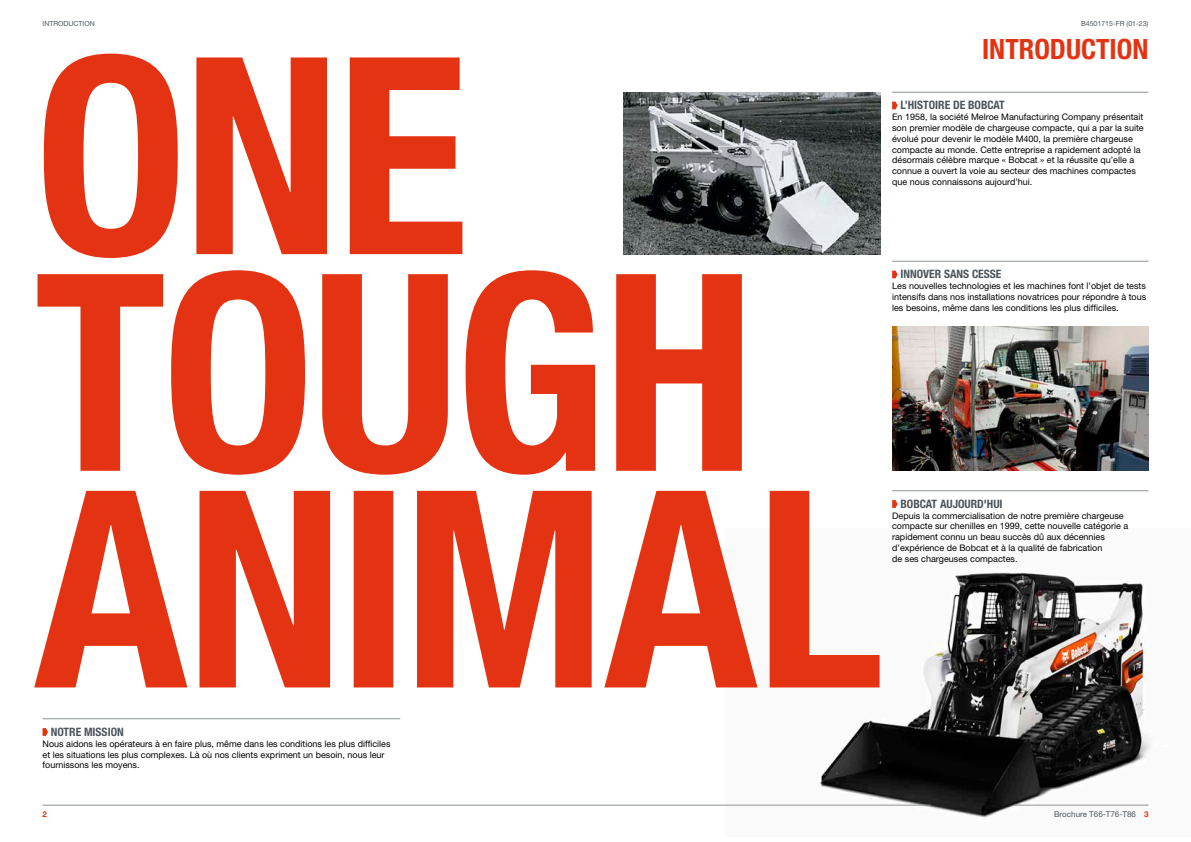
<style>
.page{position:relative;width:1191px;height:842px;background:#fff}
.page>*{position:absolute;margin:0;border:0;box-sizing:border-box;transform-origin:0 0}
.t1{font:700 condensed 28px "Helvetica Neue LT Pro";color:#e43312}
.t2{font:700 condensed 11.6px "Helvetica Neue LT Pro";color:#4c555c}
.t3{font:9px/10.8px "Helvetica Neue LT Pro";color:#000}
.t4{font:8px "Helvetica Neue LT Pro";color:#4c555c}
.t5{font:700 8px "Helvetica Neue LT Pro";color:#e43312}
.t6{font:7px "Helvetica Neue LT Pro";color:#4c555c}
.s1{font-weight:700;color:#e43312}
</style>
<div class="page">
<img style="left:725px;top:572px;width:427px;height:246px">
<svg style="left:34px;top:491px;width:845px;height:196px;fill:#e43312"></svg>
<svg style="left:37px;top:270px;width:705px;height:205px;fill:#e43312"></svg>
<svg style="left:44px;top:54px;width:418px;height:204px;fill:#e43312"></svg>
<img style="left:624px;top:92px;width:256px;height:162px">
<img style="left:892px;top:326px;width:256px;height:144px">
<hr style="left:43px;top:805px;width:888px;height:1px;background:#8b9296">
<hr style="left:1013px;top:805px;width:135px;height:1px;background:#8b9296">
<hr style="left:43px;top:719px;width:357px;height:1px;background:#8b9296">
<svg style="left:43px;top:728px;width:5px;height:8px"></svg>
<hr style="left:892px;top:92px;width:256px;height:1px;background:#8b9296">
<svg style="left:892px;top:102px;width:5px;height:7px"></svg>
<hr style="left:892px;top:261px;width:256px;height:1px;background:#8b9296">
<svg style="left:892px;top:271px;width:5px;height:7px"></svg>
<hr style="left:892px;top:491px;width:256px;height:1px;background:#8b9296">
<svg style="left:892px;top:500px;width:5px;height:8px"></svg>
<p class="t6" style="left:43px;top:19px;width:54px">INTRODUCTION</p>
<p class="t2" style="left:51px;top:725px;width:74px">NOTRE MISSION</p>
<p class="t3" style="left:43px;top:738px;width:349px">Nous aidons les opérateurs à en faire plus, même dans les conditions les plus difficiles et les situations les plus complexes. Là où nos clients expriment un besoin, nous leur fournissons les moyens.</p>
<p class="t6" style="left:1081px;top:19px;width:69px">B4501715-FR (01-23)</p>
<h1 class="t1" style="left:982px;top:32px;width:168px">INTRODUCTION</h1>
<p class="t2" style="left:900px;top:98px;width:106px">L’HISTOIRE DE BOBCAT</p>
<p class="t3" style="left:892px;top:111px;width:253px">En 1958, la société Melroe Manufacturing Company présentait son premier modèle de chargeuse compacte, qui a par la suite évolué pour devenir le modèle M400, la première chargeuse compacte au monde. Cette entreprise a rapidement adopté la désormais célèbre marque « Bobcat » et la réussite qu’elle a connue a ouvert la voie au secteur des machines compactes que nous connaissons aujourd’hui.</p>
<p class="t2" style="left:900px;top:267px;width:102px">INNOVER SANS CESSE</p>
<p class="t3" style="left:892px;top:280px;width:256px;text-align:justify">Les nouvelles technologies et les machines font l’objet de tests intensifs dans nos installations novatrices pour répondre à tous les besoins, même dans les conditions les plus difficiles.</p>
<p class="t2" style="left:900px;top:497px;width:104px">BOBCAT AUJOURD'HUI</p>
<p class="t3" style="left:892px;top:510px;width:238px">Depuis la commercialisation de notre première chargeuse compacte sur chenilles en 1999, cette nouvelle catégorie a rapidement connu un beau succès dû aux décennies d’expérience de Bobcat et à la qualité de fabrication<br>de ses chargeuses compactes.</p>
<p class="t5" style="left:43px;top:809px;width:6px">2</p>
<p class="t4" style="left:1054px;top:810px;width:96px">Brochure T66-T76-T86 <span class="s1">3</span></p>
</div>
